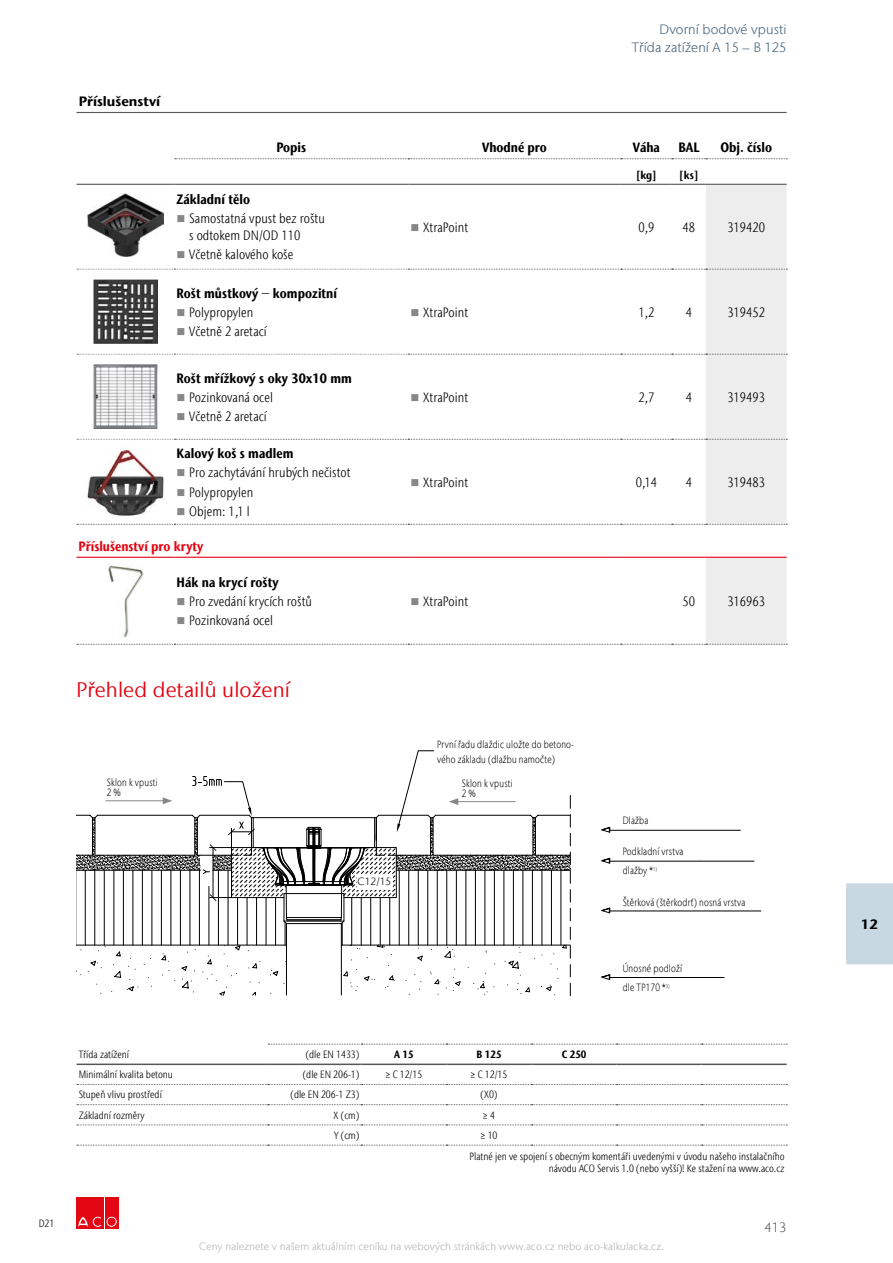
<style>
.page{position:relative;width:893px;height:1263px;background:#fff}
.page>*{position:absolute;margin:0;border:0;box-sizing:border-box;transform-origin:0 0}
.t1{font:21px "Stone Sans IIITC Com";letter-spacing:.005em;color:#e30613}
.t2{font:300 condensed 13.5px/17px "Stone Sans IIITC Com";letter-spacing:.005em;color:#000}
.t3{font:700 condensed 13.5px "Stone Sans IIITC Com";letter-spacing:.005em;color:#000}
.t4{font:300 13.5px/17.9px "Stone Sans IIITC Com";letter-spacing:.005em;color:#415f77;text-align:right}
.t5{font:700 condensed 13.5px "Stone Sans IIITC Com";color:#e30613}
.t6{font:700 13.5px "Stone Sans IIITC Com";color:#000}
.t7{font:300 13.5px "Stone Sans IIITC Com";color:#575756}
.t8{font:700 condensed 11.25px "Stone Sans IIITC Com";color:#000}
.t9{font:300 condensed 10.5px/21px "Stone Sans IIITC Com";color:#000}
.t10{font:300 10.5px/10.5px "Stone Sans IIITC Com";letter-spacing:.025em;color:#000;scale:.8 1}
.t11{font:300 10.5px "Stone Sans IIITC Com";letter-spacing:.005em;color:#b3b2b2}
.t12{font:700 condensed 10.5px "Stone Sans IIITC Com";color:#000}
.t13{font:300 10.5px "Stone Sans IIITC Com";letter-spacing:.025em;color:#000}
.s1{color:#878787}
.s2{font-weight:400;font-stretch:normal}
</style>
<div class="page">
<hr style="left:77px;top:112px;width:710px;height:1px;background:#575756">
<svg style="left:175px;top:158px;width:612px;height:1px"></svg>
<svg style="left:77px;top:184px;width:710px;height:461px"></svg>
<img style="left:87px;top:193px;width:77px;height:64px">
<img style="left:94px;top:280px;width:63px;height:64px">
<img style="left:94px;top:365px;width:63px;height:64px">
<img style="left:85px;top:447px;width:81px;height:70px">
<img style="left:107px;top:564px;width:37px;height:74px">
<svg style="left:77px;top:1084px;width:710px;height:1px"></svg>
<svg style="left:77px;top:1104px;width:710px;height:1px"></svg>
<svg style="left:77px;top:1124px;width:710px;height:1px"></svg>
<svg style="left:77px;top:1145px;width:710px;height:1px"></svg>
<hr style="left:268px;top:1063px;width:93px;height:2px;background:#575756">
<hr style="left:361px;top:1063px;width:85px;height:2px;background:#575756">
<hr style="left:446px;top:1063px;width:85px;height:2px;background:#575756">
<hr style="left:531px;top:1063px;width:86px;height:2px;background:#575756">
<hr style="left:617px;top:1063px;width:85px;height:2px;background:#575756">
<hr style="left:702px;top:1063px;width:85px;height:2px;background:#575756">
<hr style="left:77px;top:1063px;width:191px;height:2px;background:#575756">
<svg style="left:268px;top:1044px;width:519px;height:1px"></svg>
<svg style="left:601px;top:827px;width:9px;height:6px"></svg>
<hr style="left:609px;top:830px;width:131px;height:1px;background:#000">
<svg style="left:601px;top:857px;width:154px;height:7px"></svg>
<svg style="left:601px;top:907px;width:160px;height:73px"></svg>
<hr style="left:609px;top:977px;width:115px;height:1px;background:#000">
<hr style="left:77px;top:708px;width:605px;height:1px;background:#000">
<div style="left:623px;top:841px;width:136px;height:18px;background:#fff"></div>
<div style="left:623px;top:960px;width:96px;height:14px;background:#fff"></div>
<div style="left:623px;top:979px;width:93px;height:12px;background:#fff"></div>
<div style="left:623px;top:891px;width:142px;height:19px;background:#fff"></div>
<svg style="left:77px;top:750px;width:494px;height:246px"></svg>
<div style="left:462px;top:776px;width:55px;height:21px;background:#fff"></div>
<div style="left:77px;top:1197px;width:13px;height:31px;background:#e30613"></div>
<div style="left:91px;top:1197px;width:13px;height:31px;background:#e30613"></div>
<svg style="left:78px;top:1216px;width:24px;height:11px"></svg>
<div style="left:105px;top:1197px;width:13px;height:31px;background:#e30613"></div>
<div style="left:106px;top:1216px;width:11px;height:11px;border:1px solid #e30613;border-radius:50%"></div>
<div style="left:108px;top:1218px;width:7px;height:7px;border:1px solid #e30613;border-radius:50%"></div>
<div style="left:846px;top:887px;width:47px;height:73px;background:#c7d8e2"></div>
<div style="left:846px;top:883px;width:47px;height:9px;background:#c7d8e2"></div>
<div style="left:846px;top:956px;width:47px;height:8px;background:#c7d8e2"></div>
<p class="t4" style="left:632px;top:20px;width:156px">Dvorní bodové vpusti<br>Třída zatížení A 15 – B 125</p>
<p class="t6" style="left:79px;top:93px;width:83px">Příslušenství</p>
<p class="t3" style="left:276px;top:139px;width:31px">Popis</p>
<p class="t3" style="left:482px;top:139px;width:66px">Vhodné pro</p>
<p class="t3" style="left:633px;top:139px;width:29px">Váha</p>
<p class="t3" style="left:678px;top:139px;width:22px">BAL</p>
<p class="t3" style="left:720px;top:139px;width:53px">Obj. číslo</p>
<p class="t8" style="left:636px;top:168px;width:22px">[kg]</p>
<p class="t8" style="left:679px;top:168px;width:21px">[ks]</p>
<p class="t3" style="left:176px;top:191px;width:75px">Základní tělo</p>
<p class="t2" style="left:189px;top:210px;width:137px;text-indent:-13px"><span class="s1">■</span> Samostatná vpust bez roštu s odtokem DN/OD 110</p>
<p class="t2" style="left:176px;top:246px;width:118px"><span class="s1">■</span> Včetně kalového koše</p>
<p class="t3" style="left:176px;top:284px;width:162px">Rošt můstkový <span class="s2">–</span> kompozitní</p>
<p class="t2" style="left:176px;top:304px;width:78px"><span class="s1">■</span> Polypropylen</p>
<p class="t2" style="left:176px;top:323px;width:92px"><span class="s1">■</span> Včetně 2 aretací</p>
<p class="t3" style="left:176px;top:369px;width:177px">Rošt mřížkový s oky 30x10 mm</p>
<p class="t2" style="left:176px;top:389px;width:98px"><span class="s1">■</span> Pozinkovaná ocel</p>
<p class="t2" style="left:176px;top:408px;width:92px"><span class="s1">■</span> Včetně 2 aretací</p>
<p class="t3" style="left:176px;top:445px;width:119px">Kalový koš s madlem</p>
<p class="t2" style="left:176px;top:464px;width:175px"><span class="s1">■</span> Pro zachytávání hrubých nečistot</p>
<p class="t2" style="left:176px;top:483px;width:78px"><span class="s1">■</span> Polypropylen</p>
<p class="t2" style="left:176px;top:502px;width:75px"><span class="s1">■</span> Objem: 1,1 l</p>
<p class="t2" style="left:410px;top:219px;width:59px"><span class="s1">■</span> XtraPoint</p>
<p class="t2" style="left:638px;top:219px;width:18px">0,9</p>
<p class="t2" style="left:683px;top:219px;width:14px">48</p>
<p class="t2" style="left:727px;top:219px;width:39px">319420</p>
<p class="t2" style="left:410px;top:304px;width:59px"><span class="s1">■</span> XtraPoint</p>
<p class="t2" style="left:638px;top:304px;width:18px">1,2</p>
<p class="t2" style="left:686px;top:304px;width:8px">4</p>
<p class="t2" style="left:727px;top:304px;width:39px">319452</p>
<p class="t2" style="left:410px;top:389px;width:59px"><span class="s1">■</span> XtraPoint</p>
<p class="t2" style="left:638px;top:389px;width:18px">2,7</p>
<p class="t2" style="left:686px;top:389px;width:8px">4</p>
<p class="t2" style="left:727px;top:389px;width:39px">319493</p>
<p class="t2" style="left:410px;top:474px;width:59px"><span class="s1">■</span> XtraPoint</p>
<p class="t2" style="left:636px;top:474px;width:23px">0,14</p>
<p class="t2" style="left:686px;top:474px;width:8px">4</p>
<p class="t2" style="left:727px;top:474px;width:39px">319483</p>
<p class="t5" style="left:79px;top:538px;width:126px">Příslušenství pro kryty</p>
<p class="t3" style="left:176px;top:573px;width:104px">Hák na krycí rošty</p>
<p class="t2" style="left:176px;top:593px;width:137px"><span class="s1">■</span> Pro zvedání krycích roštů</p>
<p class="t2" style="left:176px;top:612px;width:98px"><span class="s1">■</span> Pozinkovaná ocel</p>
<h1 class="t1" style="left:77px;top:676px;width:215px">Přehled detailů uložení</h1>
<p class="t2" style="left:410px;top:593px;width:59px"><span class="s1">■</span> XtraPoint</p>
<p class="t2" style="left:683px;top:593px;width:14px">50</p>
<p class="t2" style="left:727px;top:593px;width:39px">316963</p>
<p class="t10" style="left:437px;top:737px;width:172px;line-height:15px">První řadu dlaždic uložte do betono&shy;vého základu (dlažbu namočte)</p>
<p class="t10" style="left:107px;top:777px;width:65px">Sklon k vpusti<br>2 %</p>
<p class="t10" style="left:462px;top:778px;width:65px">Sklon k vpusti<br>2 %</p>
<p class="t13" style="left:358px;top:874px;width:35px">C12/15</p>
<p class="t10" style="left:623px;top:815px;width:34px">Dlažba</p>
<p class="t10" style="left:623px;top:846px;width:77px">Podkladní vrstva</p>
<p class="t10" style="left:623px;top:865px;width:45px">dlažby *<sup>1)</sup></p>
<p class="t10" style="left:623px;top:897px;width:155px">Štěrková (štěrkodrť) nosná vrstva</p>
<p class="t10" style="left:623px;top:963px;width:76px">Únosné podloží</p>
<p class="t10" style="left:623px;top:982px;width:60px">dle TP170 *<sup>3)</sup></p>
<p class="t9" style="left:79px;top:1044px;width:52px">Třída zatížení</p>
<p class="t9" style="left:306px;top:1044px;width:55px">(dle EN 1433)</p>
<p class="t12" style="left:394px;top:1047px;width:21px">A 15</p>
<p class="t12" style="left:476px;top:1047px;width:27px">B 125</p>
<p class="t12" style="left:562px;top:1047px;width:26px">C 250</p>
<p class="t9" style="left:79px;top:1064px;width:96px">Minimální kvalita betonu</p>
<p class="t9" style="left:303px;top:1064px;width:58px">(dle EN 206-1)</p>
<p class="t9" style="left:386px;top:1064px;width:38px">≥ C 12/15</p>
<p class="t9" style="left:471px;top:1064px;width:38px">≥ C 12/15</p>
<p class="t9" style="left:79px;top:1084px;width:85px">Stupeň vlivu prostředí</p>
<p class="t9" style="left:290px;top:1084px;width:70px">(dle EN 206-1 Z3)</p>
<p class="t9" style="left:481px;top:1084px;width:18px">(X0)</p>
<p class="t9" style="left:79px;top:1104px;width:68px">Základní rozměry</p>
<p class="t9" style="left:334px;top:1104px;width:27px">X (cm)</p>
<p class="t9" style="left:483px;top:1104px;width:14px">≥ 4</p>
<p class="t9" style="left:334px;top:1124px;width:27px">Y (cm)</p>
<p class="t9" style="left:470px;top:1124px;width:316px;text-indent:11px">≥ 10<br>Platné jen ve spojení s obecným komentáři uvedenými v úvodu našeho instalačního</p>
<p class="t9" style="left:549px;top:1158px;width:237px">návodu ACO Servis 1.0 (nebo vyšší)! Ke stažení na www.aco.cz</p>
<p class="t9" style="left:39px;top:1213px;width:17px">D21</p>
<p class="t7" style="left:764px;top:1219px;width:24px">413</p>
<p class="t11" style="left:199px;top:1240px;width:466px">Ceny naleznete v našem aktuálním ceníku na webových stránkách www.aco.cz nebo aco-kalkulacka.cz.</p>
<p class="t6" style="left:861px;top:915px;width:19px">12</p>
</div>
